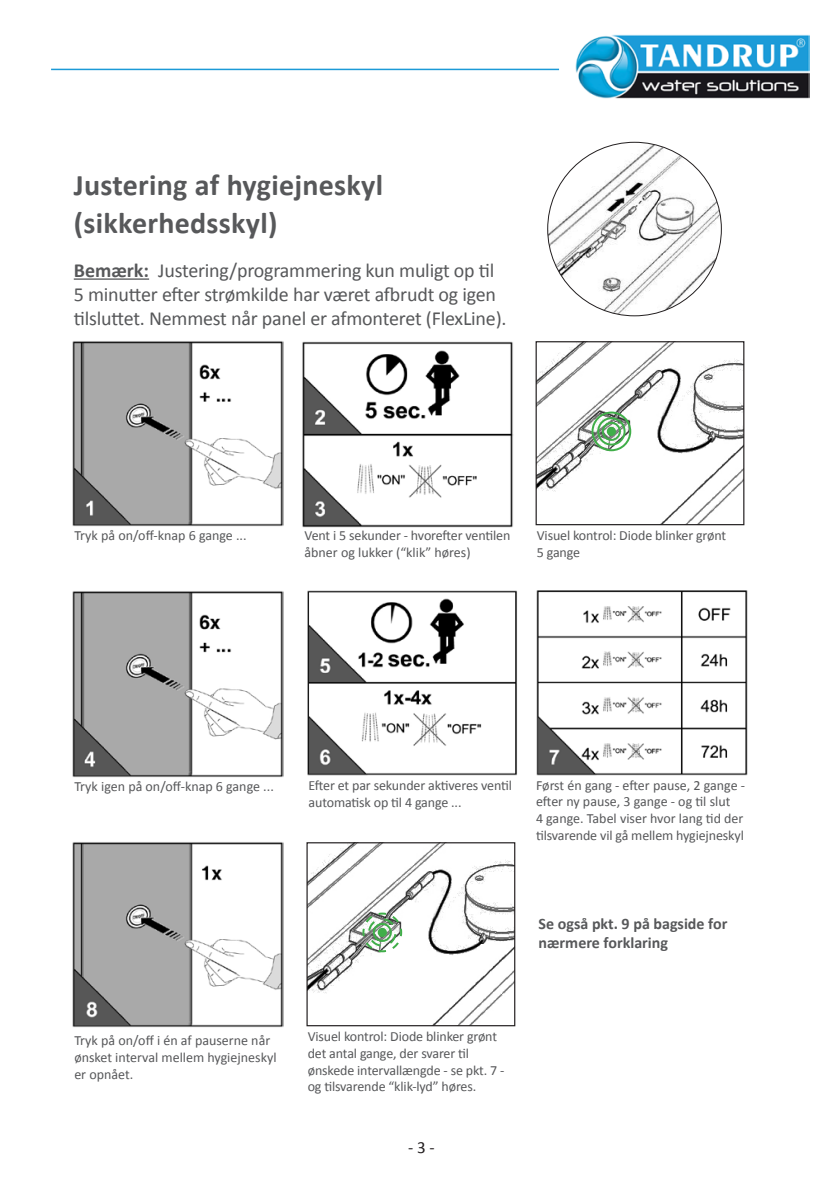
<style>
.page{position:relative;width:840px;height:1191px;background:#fff}
.page>*{position:absolute;margin:0;border:0;box-sizing:border-box;transform-origin:0 0}
.t1{font:700 30px "Calibri";letter-spacing:.01em;color:#57585a}
.t2{font:20px/24px "Calibri";letter-spacing:-.01em;color:#57585a}
.t3{font:17px "Calibri";color:#231f20}
.t4{font:700 16px "Calibri";color:#57585a}
.t5{font:14px/16.8px "Calibri";letter-spacing:-.01em;color:#57585a}
.s1{font-weight:700}
</style>
<div class="page">
<img style="left:575px;top:34px;width:233px;height:64px">
<hr style="left:51px;top:69px;width:507px;height:1px;background:#1b9ad7">
<hr style="left:74px;top:278px;width:75px;height:2px;background:#57585a">
<img style="left:72px;top:341px;width:211px;height:185px">
<img style="left:72px;top:591px;width:211px;height:186px">
<img style="left:72px;top:842px;width:211px;height:186px">
<img style="left:302px;top:341px;width:210px;height:186px">
<img style="left:307px;top:590px;width:210px;height:186px">
<img style="left:536px;top:590px;width:212px;height:186px">
<img style="left:547px;top:142px;width:174px;height:174px;border-radius:87px">
<img style="left:537px;top:343px;width:205px;height:180px">
<div style="left:535px;top:341px;width:209px;height:184px;border:1px solid #231f20"></div>
<div style="left:606px;top:427px;width:9px;height:9px;background:#40ae49;border-radius:50%"></div>
<div style="left:601px;top:422px;width:19px;height:19px;border:2px solid #40ae49;border-radius:50%"></div>
<div style="left:597px;top:417px;width:28px;height:28px;border:2px solid #40ae49;border-radius:50%"></div>
<div style="left:591px;top:411px;width:40px;height:40px;border:2px solid #40ae49;border-radius:50%"></div>
<img style="left:308px;top:844px;width:205px;height:180px">
<div style="left:306px;top:842px;width:209px;height:184px;border:1px solid #231f20"></div>
<svg style="left:361px;top:911px;width:42px;height:42px"></svg>
<p class="t1" style="left:74px;top:166px;width:311px">Justering af hygiejneskyl</p>
<p class="t1" style="left:74px;top:204px;width:205px">(sikkerhedsskyl)</p>
<p class="t2" style="left:74px;top:258px;width:434px"><span class="s1">Bemærk:</span> Justering/programmering kun muligt op til<br>5 minutter efter strømkilde har været afbrudt og igen tilsluttet. Nemmest når panel er afmonteret (FlexLine).</p>
<p class="t5" style="left:74px;top:527px;width:174px">Tryk på on/off-knap 6 gange ...</p>
<p class="t5" style="left:304px;top:527px;width:207px">Vent i 5 sekunder - hvorefter ventilen</p>
<p class="t5" style="left:304px;top:544px;width:167px">åbner og lukker (“klik” høres)</p>
<p class="t5" style="left:536px;top:527px;width:191px">Visuel kontrol: Diode blinker grønt</p>
<p class="t5" style="left:536px;top:544px;width:45px">5 gange</p>
<p class="t5" style="left:74px;top:777px;width:201px">Tryk igen på on/off-knap 6 gange ...</p>
<p class="t5" style="left:74px;top:1032px;width:204px">Tryk på on/off i én af pauserne når ønsket interval mellem hygiejneskyl er opnået.</p>
<p class="t5" style="left:308px;top:777px;width:205px">Efter et par sekunder aktiveres ventil</p>
<p class="t5" style="left:308px;top:794px;width:154px">automatisk op til 4 gange ...</p>
<p class="t5" style="left:535px;top:776px;width:210px">Først én gang - efter pause, 2 gange -</p>
<p class="t5" style="left:535px;top:793px;width:196px">efter ny pause, 3 gange - og til slut</p>
<p class="t5" style="left:535px;top:810px;width:209px">4 gange. Tabel viser hvor lang tid der</p>
<p class="t5" style="left:535px;top:827px;width:209px">tilsvarende vil gå mellem hygiejneskyl</p>
<p class="t4" style="left:538px;top:913px;width:190px">Se også pkt. 9 på bagside for</p>
<p class="t4" style="left:538px;top:932px;width:131px">nærmere forklaring</p>
<p class="t5" style="left:307px;top:1028px;width:191px">Visuel kontrol: Diode blinker grønt</p>
<p class="t5" style="left:307px;top:1044px;width:163px">det antal gange, der svarer til</p>
<p class="t5" style="left:307px;top:1061px;width:198px">ønskede intervallængde - se pkt. 7 - og tilsvarende “klik-lyd” høres.</p>
<p class="t3" style="left:408px;top:1136px;width:28px">- 3 -</p>
</div>
